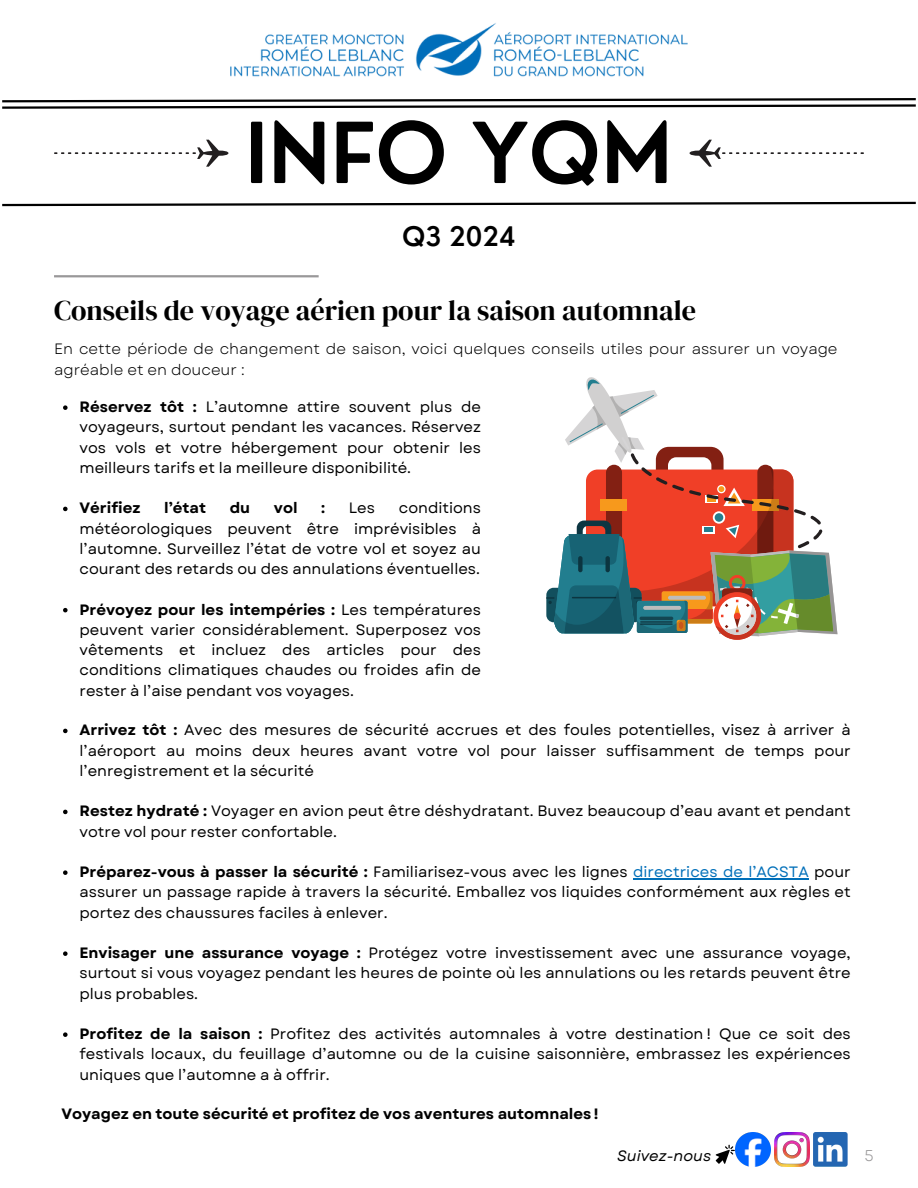
<style>
.page{position:relative;width:918px;height:1188px;background:#fff}
.page>*{position:absolute;margin:0;border:0;box-sizing:border-box;transform-origin:0 0}
.t1{font:600 81.9px "Nourd";color:#000}
.t2{font:28.2px "DM Serif Display";color:#000}
.t3{font:600 26.25px "Nourd";color:#000}
.t4{font:15.6px "Garet";color:#999899}
.t5{font:15px/20.2px "Garet";color:#000;text-align:justify}
.t6{font:15px/20.2px "Garet";color:#000}
.t7{font:700 15px "Garet";color:#000}
.t8{font:italic 15px "Garet";color:#000}
.s1{font-weight:700}
.s2{color:#006fb9}
</style>
<div class="page">
<svg style="left:2px;top:98px;width:914px;height:11px"></svg>
<svg style="left:2px;top:201px;width:914px;height:6px"></svg>
<svg style="left:690px;top:140px;width:174px;height:27px"></svg>
<svg style="left:54px;top:140px;width:174px;height:27px"></svg>
<img style="left:230px;top:23px;width:458px;height:54px">
<hr style="left:54px;top:275px;width:265px;height:2px;background:#999899">
<svg style="left:546px;top:377px;width:291px;height:263px"></svg>
<svg style="left:63px;top:729px;width:5px;height:4px"></svg>
<svg style="left:63px;top:810px;width:5px;height:4px"></svg>
<svg style="left:63px;top:870px;width:5px;height:5px"></svg>
<hr style="left:633px;top:878px;width:176px;height:1px;background:#006fb9">
<svg style="left:63px;top:951px;width:5px;height:5px"></svg>
<svg style="left:63px;top:1032px;width:5px;height:5px"></svg>
<svg style="left:63px;top:405px;width:5px;height:5px"></svg>
<svg style="left:63px;top:507px;width:5px;height:4px"></svg>
<svg style="left:63px;top:608px;width:5px;height:4px"></svg>
<img style="left:735px;top:1132px;width:35px;height:35px">
<img style="left:774px;top:1132px;width:35px;height:35px">
<img style="left:813px;top:1132px;width:35px;height:35px">
<svg style="left:716px;top:1145px;width:19px;height:19px"></svg>
<p class="t1" style="left:245px;top:101px;width:429px">INFO YQM</p>
<p class="t3" style="left:402px;top:220px;width:115px">Q3 2024</p>
<p class="t2" style="left:54px;top:291px;width:644px">Conseils de voyage aérien pour la saison automnale</p>
<p class="t6" style="left:54px;top:339px;width:785px">En cette période de changement de saison, voici quelques conseils utiles pour assurer un voyage agréable et en douceur :</p>
<p class="t5" style="left:80px;top:397px;width:403px"><span class="s1">Réservez tôt :</span> L’automne attire souvent plus de voyageurs, surtout pendant les vacances. Réservez vos vols et votre hébergement pour obtenir les meilleurs tarifs et la meilleure disponibilité.</p>
<p class="t7" style="left:80px;top:497px;width:62px">Vérifiez</p>
<p class="t7" style="left:164px;top:497px;width:43px">l’état</p>
<p class="t7" style="left:230px;top:497px;width:22px">du</p>
<p class="t7" style="left:274px;top:497px;width:25px">vol</p>
<p class="t7" style="left:321px;top:497px;width:6px">:</p>
<p class="t5" style="left:349px;top:498px;width:28px">Les</p>
<p class="t5" style="left:80px;top:498px;width:403px;text-indent:319px">conditions météorologiques peuvent être imprévisibles à l’automne. Surveillez l’état de votre vol et soyez au courant des retards ou des annulations éventuelles.</p>
<p class="t5" style="left:80px;top:599px;width:403px"><span class="s1">Prévoyez pour les intempéries :</span> Les températures peuvent varier considérablement. Superposez vos vêtements et incluez des articles pour des conditions climatiques chaudes ou froides afin de rester à l’aise pendant vos voyages.</p>
<p class="t5" style="left:80px;top:720px;width:773px"><span class="s1">Arrivez tôt :</span> Avec des mesures de sécurité accrues et des foules potentielles, visez à arriver à l’aéroport au moins deux heures avant votre vol pour laisser suffisamment de temps pour l’enregistrement et la sécurité</p>
<h2 class="t5" style="left:80px;top:801px;width:773px"><span class="s1">Restez hydraté :</span> Voyager en avion peut être déshydratant. Buvez beaucoup d’eau avant et pendant votre vol pour rester confortable.</h2>
<h3 class="t5" style="left:80px;top:862px;width:773px"><span class="s1">Préparez-vous à passer la sécurité :</span> Familiarisez-vous avec les lignes <span class="s2">directrices de l’ACSTA</span> pour assurer un passage rapide à travers la sécurité. Emballez vos liquides conformément aux règles et portez des chaussures faciles à enlever.</h3>
<p class="t5" style="left:80px;top:943px;width:773px"><span class="s1">Envisager une assurance voyage :</span> Protégez votre investissement avec une assurance voyage, surtout si vous voyagez pendant les heures de pointe où les annulations ou les retards peuvent être plus probables.</p>
<p class="t5" style="left:80px;top:1024px;width:773px"><span class="s1">Profitez de la saison :</span> Profitez des activités automnales à votre destination ! Que ce soit des festivals locaux, du feuillage d’automne ou de la cuisine saisonnière, embrassez les expériences uniques que l’automne a à offrir.</p>
<p class="t7" style="left:61px;top:1103px;width:539px">Voyagez en toute sécurité et profitez de vos aventures automnales !</p>
<p class="t8" style="left:617px;top:1145px;width:95px">Suivez-nous</p>
<p class="t4" style="left:865px;top:1145px;width:11px">5</p>
</div>
